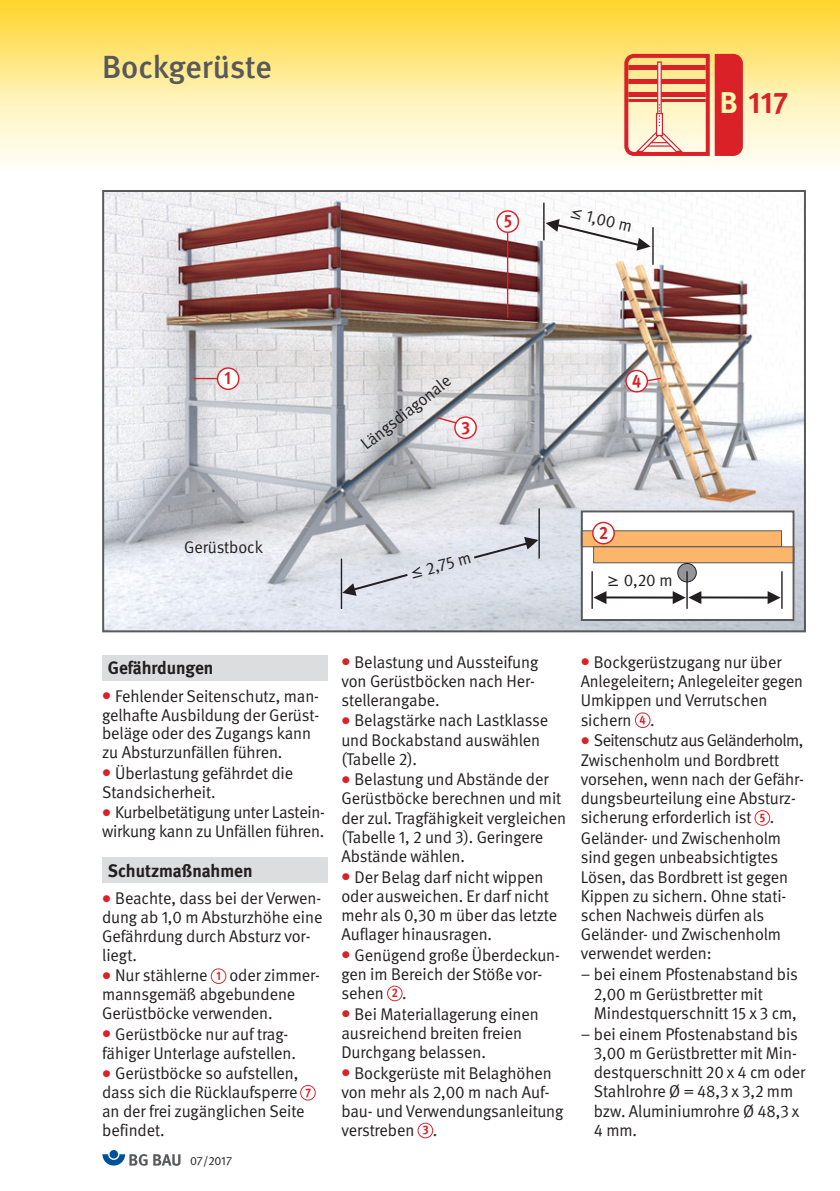
<style>
.page{position:relative;width:840px;height:1191px;background:#fff}
.page>*{position:absolute;margin:0;border:0;box-sizing:border-box;transform-origin:0 0}
.t1{font:500 32px "DGUV Meta";letter-spacing:-.005em;color:#58595b}
.t2{font:700 30px "DGUV Meta";color:#da2128}
.t3{font:700 18px "DGUV Meta";color:#231f20}
.t4{font:700 18px "DGUV Meta";color:#da2128;scale:.9 1}
.t5{font:17px/19.2px "DGUV Meta";letter-spacing:-.005em;color:#231f20}
.t6{font:700 12.4px "DGUV Meta";color:#da2128;scale:.9 1}
.t7{font:12px "DGUV Meta";letter-spacing:-.005em;color:#231f20}
.s1{font-family:"Lucida Grande"}
.s2{color:#fff9ae}
.s3{color:#da2128}
</style>
<div class="page">
<svg style="left:0;top:96px;width:839px;height:70px;background:#fef6d6"></svg>
<img style="left:0;top:0;width:839px;height:96px">
<svg style="left:624px;top:54px;width:59px;height:102px;background:#f2aa8d"></svg>
<div style="left:714px;top:54px;width:28px;height:102px;background:#da2128"></div>
<div style="left:102px;top:655px;width:225px;height:25px;background:#dcddde"></div>
<div style="left:102px;top:857px;width:225px;height:25px;background:#dcddde"></div>
<svg style="left:211px;top:968px;width:15px;height:16px"></svg>
<div style="left:211px;top:969px;width:14px;height:14px;background:#fff;border-radius:50%"></div>
<svg style="left:300px;top:1085px;width:15px;height:15px"></svg>
<div style="left:301px;top:1086px;width:13px;height:13px;background:#fff;border-radius:50%"></div>
<svg style="left:387px;top:985px;width:15px;height:16px"></svg>
<div style="left:388px;top:986px;width:13px;height:14px;background:#fff;border-radius:50%"></div>
<svg style="left:417px;top:1122px;width:16px;height:16px"></svg>
<div style="left:418px;top:1123px;width:14px;height:14px;background:#fff;border-radius:50%"></div>
<img style="left:105px;top:193px;width:697px;height:436px">
<div style="left:102px;top:190px;width:703px;height:442px;border:2px solid #58595b"></div>
<svg style="left:754px;top:810px;width:15px;height:15px"></svg>
<div style="left:755px;top:811px;width:13px;height:14px;background:#fff;border-radius:50%"></div>
<svg style="left:634px;top:712px;width:16px;height:16px"></svg>
<div style="left:635px;top:713px;width:14px;height:14px;background:#fff;border-radius:50%"></div>
<div style="left:109px;top:1150px;width:9px;height:8px;background:#00519c;border-radius:50%"></div>
<svg style="left:102px;top:1154px;width:45px;height:11px"></svg>
<svg style="left:153px;top:1154px;width:27px;height:11px"></svg>
<svg style="left:217px;top:367px;width:22px;height:23px"></svg>
<div style="left:218px;top:369px;width:20px;height:19px;background:#fff;border-radius:50%"></div>
<svg style="left:435px;top:416px;width:22px;height:8px"></svg>
<svg style="left:454px;top:416px;width:22px;height:23px"></svg>
<div style="left:455px;top:418px;width:20px;height:19px;background:#fff;border-radius:50%"></div>
<svg style="left:646px;top:377px;width:16px;height:5px"></svg>
<svg style="left:625px;top:370px;width:22px;height:22px"></svg>
<div style="left:626px;top:371px;width:20px;height:20px;background:#fff;border-radius:50%"></div>
<svg style="left:496px;top:210px;width:23px;height:23px"></svg>
<div style="left:497px;top:212px;width:20px;height:19px;background:#fff;border-radius:50%"></div>
<div style="left:580px;top:510px;width:214px;height:111px;background:#fff"></div>
<svg style="left:593px;top:591px;width:13px;height:13px"></svg>
<hr style="left:604px;top:596px;width:69px;height:2px;background:#231f20">
<svg style="left:767px;top:591px;width:13px;height:13px"></svg>
<svg style="left:672px;top:591px;width:29px;height:13px"></svg>
<hr style="left:699px;top:596px;width:69px;height:2px;background:#231f20">
<hr style="left:591px;top:571px;width:1px;height:38px;background:#231f20">
<hr style="left:780px;top:571px;width:2px;height:38px;background:#231f20">
<div style="left:581px;top:531px;width:199px;height:15px;background:#fcb66b"></div>
<div style="left:580px;top:530px;width:201px;height:17px;border:1px solid #58595b"></div>
<div style="left:593px;top:547px;width:199px;height:15px;background:#fcb66b"></div>
<div style="left:592px;top:546px;width:201px;height:17px;border:1px solid #58595b"></div>
<svg style="left:592px;top:522px;width:22px;height:22px"></svg>
<div style="left:593px;top:523px;width:20px;height:20px;background:#fff;border-radius:50%"></div>
<div style="left:580px;top:510px;width:214px;height:111px;border:2px solid #58595b"></div>
<div style="left:677px;top:563px;width:19px;height:19px;background:#939598;border-radius:50%"></div>
<div style="left:677px;top:563px;width:19px;height:19px;border:2px solid #231f20;border-radius:50%"></div>
<hr style="left:686px;top:571px;width:1px;height:38px;background:#231f20">
<svg style="left:471px;top:537px;width:67px;height:23px;background:#c6c9d2"></svg>
<svg style="left:342px;top:572px;width:67px;height:24px;background:#c7cad4"></svg>
<hr style="left:340px;top:558px;width:2px;height:51px;background:#231f20">
<hr style="left:538px;top:508px;width:1px;height:50px;background:#231f20">
<svg style="left:545px;top:219px;width:105px;height:32px"></svg>
<hr style="left:543px;top:203px;width:1px;height:37px;background:#231f20">
<hr style="left:652px;top:227px;width:1px;height:38px;background:#231f20">
<hr style="left:506px;top:232px;width:2px;height:85px;background:#da2128">
<svg style="left:193px;top:378px;width:24px;height:1px"></svg>
<h1 class="t1" style="left:102px;top:54px;width:171px">Bockgerüste</h1>
<p class="t4" style="left:504px;top:214px;width:10px">5</p>
<p class="t5" style="left:571px;top:204px;width:65px;rotate:13deg"><span class="s1">≤</span> 1,00 m</p>
<h2 class="t2" style="left:719px;top:91px;width:70px"><span class="s2">B</span> 117</h2>
<p class="t4" style="left:224px;top:371px;width:9px">1</p>
<p class="t5" style="left:357px;top:439px;width:110px;rotate:-38deg">Längsdiagonale</p>
<p class="t4" style="left:461px;top:420px;width:11px">3</p>
<p class="t4" style="left:632px;top:374px;width:11px">4</p>
<p class="t5" style="left:184px;top:538px;width:80px">Gerüstbock</p>
<p class="t5" style="left:407px;top:565px;width:64px;rotate:-15deg"><span class="s1">≤</span> 2,75 m</p>
<p class="t4" style="left:599px;top:526px;width:12px">2</p>
<p class="t5" style="left:606px;top:572px;width:67px"><span class="s1">≥</span> 0,20 m</p>
<p class="t3" style="left:108px;top:661px;width:107px">Gefährdungen</p>
<p class="t5" style="left:102px;top:687px;width:218px"><span class="s3">●</span> Fehlender Seitenschutz, man&shy;gelhafte Ausbildung der Gerüst&shy;beläge oder des Zugangs kann zu Absturzunfällen führen.</p>
<p class="t5" style="left:102px;top:765px;width:192px"><span class="s3">●</span> Überlastung gefährdet die<br>Standsicherheit.</p>
<p class="t5" style="left:102px;top:804px;width:224px"><span class="s3">●</span> Kurbelbetätigung unter Lastein - wirkung kann zu Unfällen führen.</p>
<p class="t3" style="left:108px;top:864px;width:146px">Schutzmaßnahmen</p>
<p class="t5" style="left:102px;top:890px;width:222px"><span class="s3">●</span> Beachte, dass bei der Verwen&shy;dung ab 1,0 m Absturzhöhe eine<br>Gefährdung durch Absturz vor&shy;liegt.</p>
<p class="t5" style="left:102px;top:967px;width:107px"><span class="s3">●</span> Nur stählerne</p>
<p class="t5" style="left:102px;top:967px;width:219px;text-indent:127px">oder zimmer&shy;mannsgemäß abgebundene<br>Gerüstböcke verwenden.</p>
<p class="t5" style="left:102px;top:1025px;width:195px"><span class="s3">●</span> Gerüstböcke nur auf trag - fähiger Unterlage aufstellen.</p>
<p class="t5" style="left:102px;top:1065px;width:204px"><span class="s3">●</span> Gerüstböcke so aufstellen, dass sich die Rücklaufsperre an der frei zugänglichen Seite befindet.</p>
<p class="t6" style="left:216px;top:971px;width:7px">1</p>
<p class="t6" style="left:305px;top:1087px;width:8px">7</p>
<p class="t7" style="left:190px;top:1156px;width:43px">07/2017</p>
<p class="t5" style="left:341px;top:654px;width:198px"><span class="s3">●</span> Belastung und Aussteifung von Gerüstböcken nach Her - stellerangabe.</p>
<p class="t5" style="left:341px;top:712px;width:208px"><span class="s3">●</span> Belagstärke nach Lastklasse und Bockabstand auswählen (Tabelle 2).</p>
<p class="t5" style="left:341px;top:771px;width:226px"><span class="s3">●</span> Belastung und Abstände der<br>Gerüstböcke berechnen und mit der zul. Tragfähigkeit vergleichen (Tabelle 1, 2 und 3). Geringere<br>Abstände wählen.</p>
<p class="t5" style="left:341px;top:868px;width:217px"><span class="s3">●</span> Der Belag darf nicht wippen oder ausweichen. Er darf nicht mehr als 0,30 m über das letzte<br>Auflager hinausragen.</p>
<p class="t5" style="left:341px;top:946px;width:220px"><span class="s3">●</span> Genügend große Überdeckun&shy;gen im Bereich der Stöße vor - sehen .</p>
<p class="t5" style="left:341px;top:1005px;width:199px"><span class="s3">●</span> Bei Materiallagerung einen ausreichend breiten freien<br>Durchgang belassen.</p>
<p class="t5" style="left:341px;top:1064px;width:223px"><span class="s3">●</span> Bockgerüste mit Belaghöhen von mehr als 2,00 m nach Auf&shy;bau- und Verwendungsanleitung verstreben .</p>
<p class="t6" style="left:391px;top:988px;width:8px">2</p>
<p class="t6" style="left:422px;top:1125px;width:8px">3</p>
<p class="t5" style="left:580px;top:653px;width:223px"><span class="s3">●</span> Bockgerüstzugang nur über<br>Anlegeleitern; Anlegeleiter gegen<br>Umkippen und Ver rutschen sichern .</p>
<p class="t5" style="left:580px;top:732px;width:224px"><span class="s3">●</span> Seitenschutz aus Geländerholm,<br>Zwischenholm und Bordbrett vorsehen, wenn nach der Gefähr - dungsbeurteilung eine Absturz&shy;sicherung erforderlich ist .</p>
<p class="t5" style="left:580px;top:830px;width:209px">Geländer- und Zwischenholm sind gegen unbeabsichtigtes<br>Lösen, das Bordbrett ist gegen<br>Kippen zu sichern. Ohne stati&shy;schen Nachweis dürfen als<br>Geländer- und Zwischenholm verwendet werden:</p>
<p class="t5" style="left:593px;top:966px;width:205px;text-indent:-13px">− bei einem Pfostenabstand bis<br>2,00 m Gerüstbretter mit<br>Mindestquerschnitt 15 x 3 cm,</p>
<p class="t5" style="left:593px;top:1025px;width:213px;text-indent:-13px">− bei einem Pfostenabstand bis<br>3,00 m Gerüstbretter mit Min&shy;destquerschnitt 20 x 4 cm oder<br>Stahlrohre Ø = 48,3 x 3,2 mm bzw. Aluminiumrohre Ø 48,3 x<br>4 mm.</p>
<p class="t6" style="left:639px;top:715px;width:8px">4</p>
<p class="t6" style="left:759px;top:813px;width:8px">5</p>
</div>
